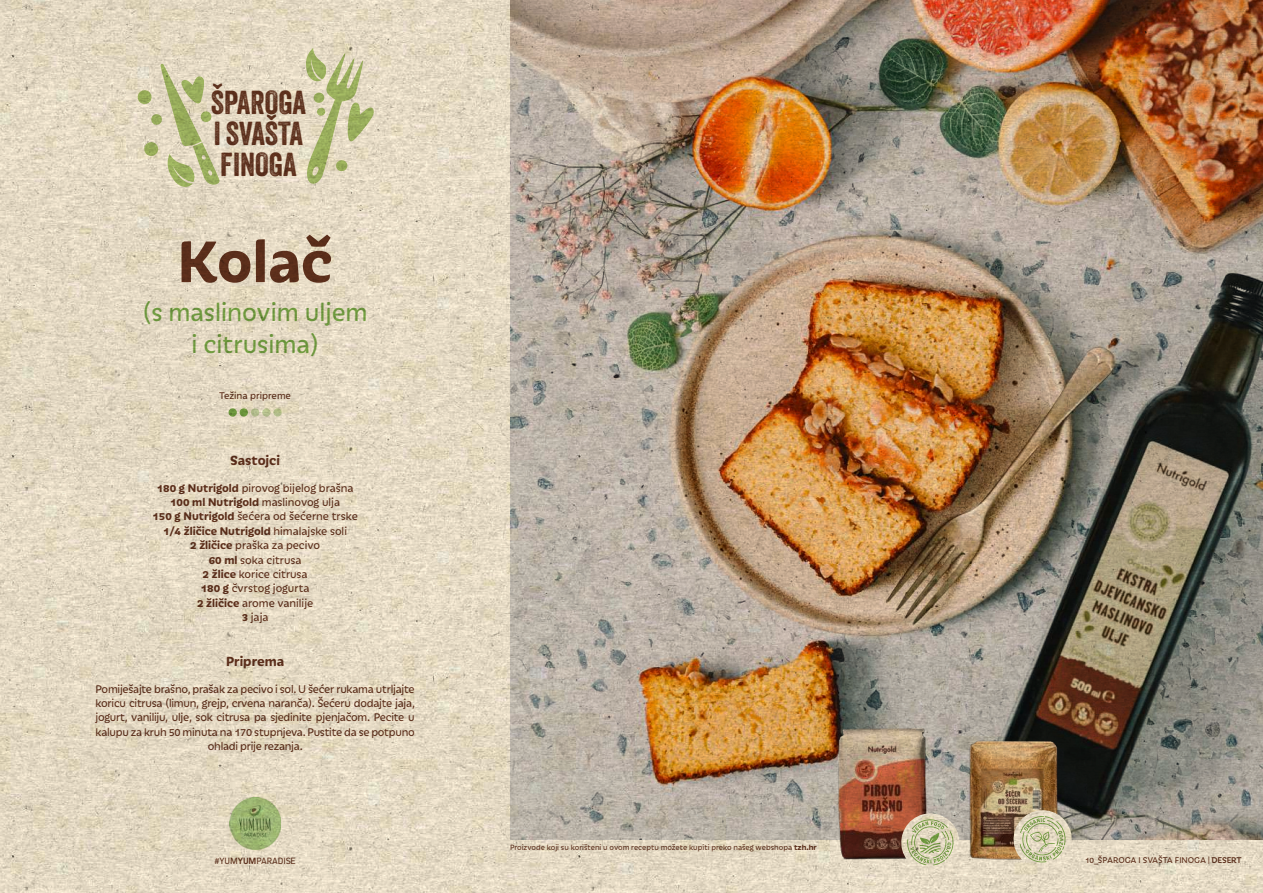
<style>
.page{position:relative;width:1263px;height:893px;background:#fff}
.page>*{position:absolute;margin:0;border:0;box-sizing:border-box;transform-origin:0 0}
.t1{font:700 63px "Iskra";letter-spacing:-.005em;color:#663724}
.t2{font:32.25px/31.2px "Veneer";color:#663724;text-align:justify}
.t3{font:27px/32.4px "Iskra";color:#7bb352;text-align:center}
.t4{font:700 14.25px "Iskra";color:#663724}
.t5{font:12px/14.4px "Iskra";letter-spacing:-.02em;color:#663724;text-align:center}
.t6{font:12px/14.4px "Iskra";color:#663724;text-align:center}
.t7{font:10.5px "Iskra";color:#663724}
.t8{font:9.45px "Kiro";color:#663724}
.t9{font:9px "Iskra";letter-spacing:-.01em;color:#663724}
.t10{font:8.25px "Iskra";color:#663724}
.s1{font-weight:700}
.s2{font-weight:500}
</style>
<div class="page">
<img style="left:0;top:0;width:1263px;height:893px">
<h2 class="t2" style="left:211px;top:86px;width:97px">ŠPAROGA I SVAŠTA FINOGA</h2>
<h1 class="t1" style="left:178px;top:216px;width:156px">Kolač</h1>
<h3 class="t3" style="left:143px;top:294px;width:226px">(s maslinovim uljem i citrusima)</h3>
<p class="t7" style="left:219px;top:388px;width:73px">Težina pripreme</p>
<p class="t4" style="left:230px;top:450px;width:51px">Sastojci</p>
<p class="t6" style="left:152px;top:480px;width:207px"><span class="s1">180 g Nutrigold</span> pirovog bijelog brašna<br><span class="s1">100 ml Nutrigold</span> maslinovog ulja<br><span class="s1">150 g Nutrigold</span> šećera od šećerne trske<br><span class="s1">1/4 žličice Nutrigold</span> himalajske soli<br><span class="s1">2 žličice</span> praška za pecivo<br><span class="s1">60 ml</span> soka citrusa<br><span class="s1">2 žlice</span> korice citrusa<br><span class="s1">180 g</span> čvrstog jogurta<br><span class="s1">2 žličice</span> arome vanilije<br><span class="s1">3</span> jaja</p>
<p class="t4" style="left:226px;top:651px;width:60px">Priprema</p>
<p class="t5" style="left:96px;top:681px;width:321px">Pomiješajte brašno, prašak za pecivo i sol. U šećer rukama utrljajte koricu citrusa (limun, grejp, crvena naranča). Šećeru dodajte jaja, jogurt, vaniliju, ulje, sok citrusa pa sjedinite pjenjačom. Pecite u kalupu za kruh 50 minuta na 170 stupnjeva. Pustite da se potpuno ohladi prije rezanja.</p>
<p class="t8" style="left:214px;top:855px;width:83px">#YUM<span class="s1">YUM</span>PARADISE</p>
<p class="t10" style="left:510px;top:842px;width:308px">Proizvode koji su korišteni u ovom receptu možete kupiti preko našeg webshopa <span class="s1">tzh.hr</span></p>
<p class="t9" style="left:1085px;top:854px;width:158px">10_ŠPAROGA I SVAŠTA FINOGA | <span class="s2">DESERT</span></p>
</div>
